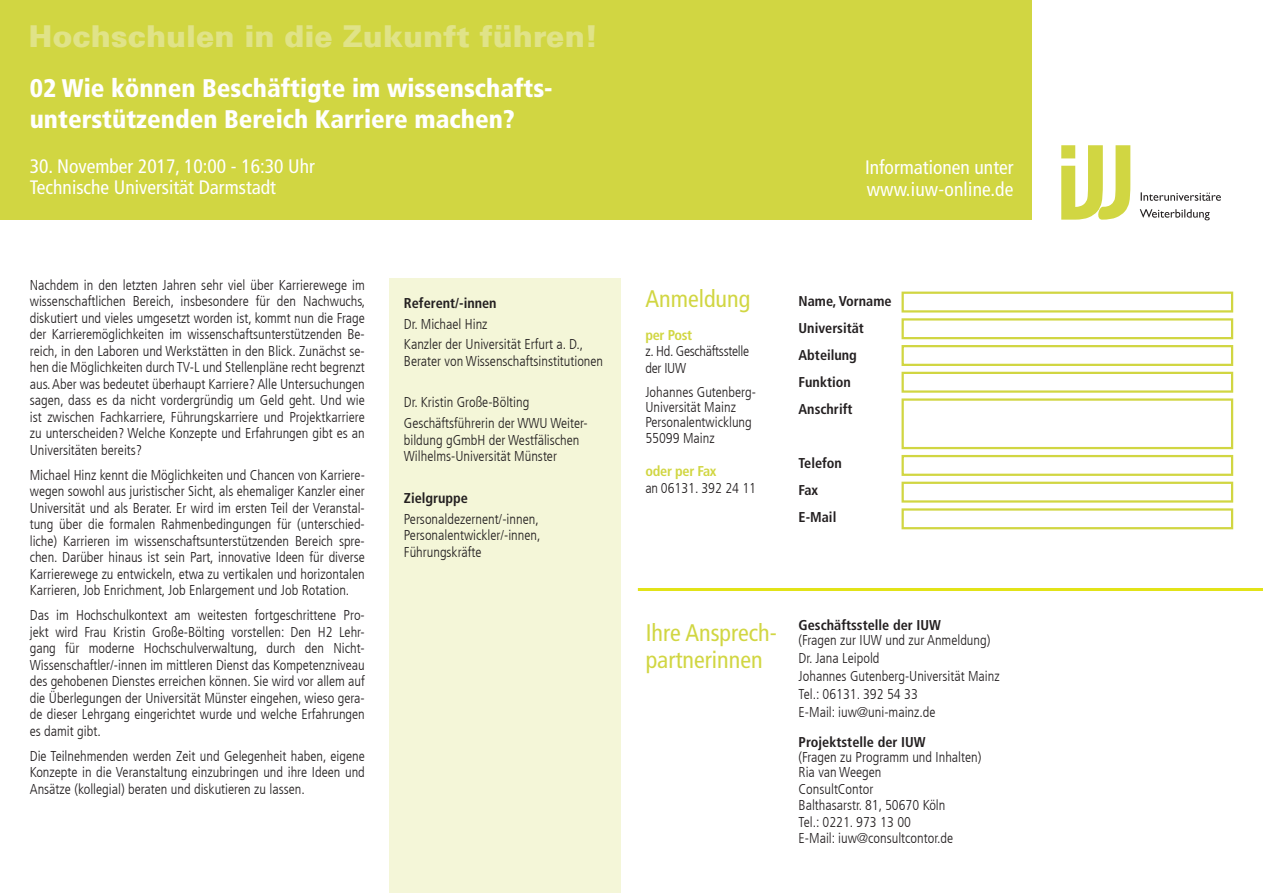
<style>
.page{position:relative;width:1263px;height:893px;background:#fff}
.page>*{position:absolute;margin:0;border:0;box-sizing:border-box;transform-origin:0 0}
.t1{font:900 30px "Univers";color:#e0e388}
.t2{font:900 condensed 25.5px/30.6px "Frutiger LT Com";color:#fff}
.t3{font:condensed 24px/27px "Frutiger LT Com";color:#d1d642}
.t4{font:condensed 19.5px/21px "Frutiger LT Com";color:#fff}
.t5{font:300 condensed 14.25px/16.5px "Frutiger LT Com";color:#231f20}
.t6{font:700 condensed 14.25px/27px "Frutiger LT Com";color:#231f20}
.t7{font:300 condensed 14.25px/16.5px "Frutiger LT Com";letter-spacing:-.02em;color:#231f20}
.t8{font:700 condensed 14.25px "Frutiger LT Com";letter-spacing:-.02em;color:#d1d642}
</style>
<div class="page">
<div style="left:0;top:0;width:1031px;height:219px;background:#d1d642"></div>
<svg style="left:1141px;top:192px;width:80px;height:9px"></svg>
<svg style="left:1140px;top:209px;width:70px;height:11px"></svg>
<svg style="left:1061px;top:145px;width:69px;height:75px"></svg>
<div style="left:901px;top:292px;width:332px;height:21px;border:2px solid #d1d642"></div>
<div style="left:901px;top:318px;width:332px;height:21px;border:2px solid #d1d642"></div>
<div style="left:901px;top:345px;width:332px;height:21px;border:2px solid #d1d642"></div>
<div style="left:901px;top:372px;width:332px;height:21px;border:2px solid #d1d642"></div>
<div style="left:901px;top:455px;width:332px;height:21px;border:2px solid #d1d642"></div>
<div style="left:901px;top:482px;width:332px;height:21px;border:2px solid #d1d642"></div>
<div style="left:901px;top:508px;width:332px;height:21px;border:2px solid #d1d642"></div>
<div style="left:901px;top:398px;width:332px;height:51px;border:2px solid #d1d642"></div>
<hr style="left:638px;top:588px;width:625px;height:3px;background:#e2e318">
<div style="left:389px;top:279px;width:232px;height:614px;background:#f4f6d8"></div>
<h1 class="t1" style="left:29px;top:16px;width:570px">Hochschulen in die Zukunft führen!</h1>
<h2 class="t2" style="left:30px;top:73px;width:524px">02 Wie können Beschäftigte im wissenschafts&shy;unterstützenden Bereich Karriere machen?</h2>
<h3 class="t4" style="left:30px;top:156px;width:287px">30. November 2017, 10:00 - 16:30 Uhr<br>Technische Universität Darmstadt</h3>
<p class="t5" style="left:30px;top:276px;width:337px;text-align:justify">Nachdem in den letzten Jahren sehr viel über Karrierewege im wissenschaftlichen Bereich, insbesondere für den Nachwuchs, diskutiert und vieles umgesetzt worden ist, kommt nun die Frage der Karrieremöglichkeiten im wissenschaftsunterstützenden Be&shy;reich, in den Laboren und Werkstätten in den Blick. Zunächst se&shy;hen die Möglichkeiten durch TV-L und Stellenpläne recht begrenzt aus. Aber was bedeutet überhaupt Karriere? Alle Untersuchungen sagen, dass es da nicht vordergründig um Geld geht. Und wie ist zwischen Fachkarriere, Führungskarriere und Projektkarriere zu unterscheiden? Welche Konzepte und Erfahrungen gibt es an Universitäten bereits?</p>
<p class="t5" style="left:30px;top:467px;width:337px;text-align:justify">Michael Hinz kennt die Möglichkeiten und Chancen von Karriere&shy;wegen sowohl aus juristischer Sicht, als ehemaliger Kanzler einer Universität und als Berater. Er wird im ersten Teil der Veranstal&shy;tung über die formalen Rahmenbedingungen für (unterschied&shy;liche) Karrieren im wissenschaftsunterstützenden Bereich spre&shy;chen. Darüber hinaus ist sein Part, innovative Ideen für diverse Karrierewege zu entwickeln, etwa zu vertikalen und horizontalen Karrieren, Job Enrichment, Job Enlargement und Job Rotation.</p>
<p class="t5" style="left:30px;top:607px;width:337px;text-align:justify">Das im Hochschulkontext am weitesten fortgeschrittene Pro&shy;jekt wird Frau Kristin Große-Bölting vorstellen: Den H2 Lehr&shy;gang für moderne Hochschulverwaltung, durch den Nicht-Wissenschaftler/-innen im mittleren Dienst das Kompetenzniveau des gehobenen Dienstes erreichen können. Sie wird vor allem auf die Überlegungen der Universität Münster eingehen, wieso gera&shy;de dieser Lehrgang eingerichtet wurde und welche Erfahrungen es damit gibt.</p>
<p class="t5" style="left:30px;top:748px;width:337px;text-align:justify">Die Teilnehmenden werden Zeit und Gelegenheit haben, eigene Konzepte in die Veranstaltung einzubringen und ihre Ideen und Ansätze (kollegial) beraten und diskutieren zu lassen.</p>
<p class="t6" style="left:404px;top:290px;width:94px">Referent/-innen</p>
<p class="t5" style="left:404px;top:314px;width:181px;line-height:20.7px">Dr. Michael Hinz<br>Kanzler der Universität Erfurt a. D.,</p>
<p class="t5" style="left:404px;top:353px;width:201px">Berater von Wissenschaftsinstitutionen</p>
<p class="t5" style="left:404px;top:392px;width:185px;line-height:20.7px">Dr. Kristin Große-Bölting<br>Geschäftsführerin der WWU Weiter-</p>
<p class="t5" style="left:404px;top:432px;width:177px">bildung gGmbH der Westfälischen<br>Wilhelms-Universität Münster</p>
<p class="t6" style="left:404px;top:485px;width:66px">Zielgruppe</p>
<p class="t5" style="left:404px;top:511px;width:138px">Personaldezernent/-innen,<br>Personalentwickler/-innen,<br>Führungskräfte</p>
<h3 class="t3" style="left:645px;top:285px;width:106px">Anmeldung</h3>
<p class="t8" style="left:645px;top:326px;width:48px">per Post</p>
<p class="t7" style="left:645px;top:343px;width:105px">z. Hd. Geschäftsstelle der IUW</p>
<p class="t5" style="left:645px;top:385px;width:112px;line-height:15px">Johannes Gutenberg-<br>Universität Mainz<br>Personalentwicklung</p>
<p class="t5" style="left:645px;top:430px;width:71px">55099 Mainz</p>
<p class="t8" style="left:645px;top:463px;width:73px">oder per Fax</p>
<p class="t5" style="left:645px;top:480px;width:112px">an 06131. 392 24 11</p>
<h3 class="t4" style="left:865px;top:157px;width:150px">Informationen unter www.iuw-online.de</h3>
<p class="t6" style="left:799px;top:288px;width:94px">Name, Vorname<br>Universität<br>Abteilung<br>Funktion<br>Anschrift</p>
<p class="t6" style="left:799px;top:450px;width:45px">Telefon<br>Fax<br>E-Mail</p>
<h3 class="t3" style="left:646px;top:619px;width:133px">Ihre Ansprech&shy;partnerinnen</h3>
<p class="t6" style="left:799px;top:612px;width:144px">Geschäftsstelle der IUW</p>
<p class="t5" style="left:799px;top:632px;width:203px;line-height:18px">(Fragen zur IUW und zur Anmeldung)<br>Dr. Jana Leipold<br>Johannes Gutenberg-Universität Mainz<br>Tel.: 06131. 392 54 33<br>E-Mail: iuw@uni-mainz.de</p>
<p class="t6" style="left:799px;top:729px;width:129px">Projektstelle der IUW</p>
<p class="t5" style="left:799px;top:750px;width:184px;line-height:15px">(Fragen zu Programm und Inhalten)<br>Ria van Weegen</p>
<p class="t5" style="left:799px;top:781px;width:156px">ConsultContor<br>Balthasarstr. 81, 50670 Köln<br>Tel.: 0221. 973 13 00<br>E-Mail: iuw@consultcontor.de</p>
</div>
